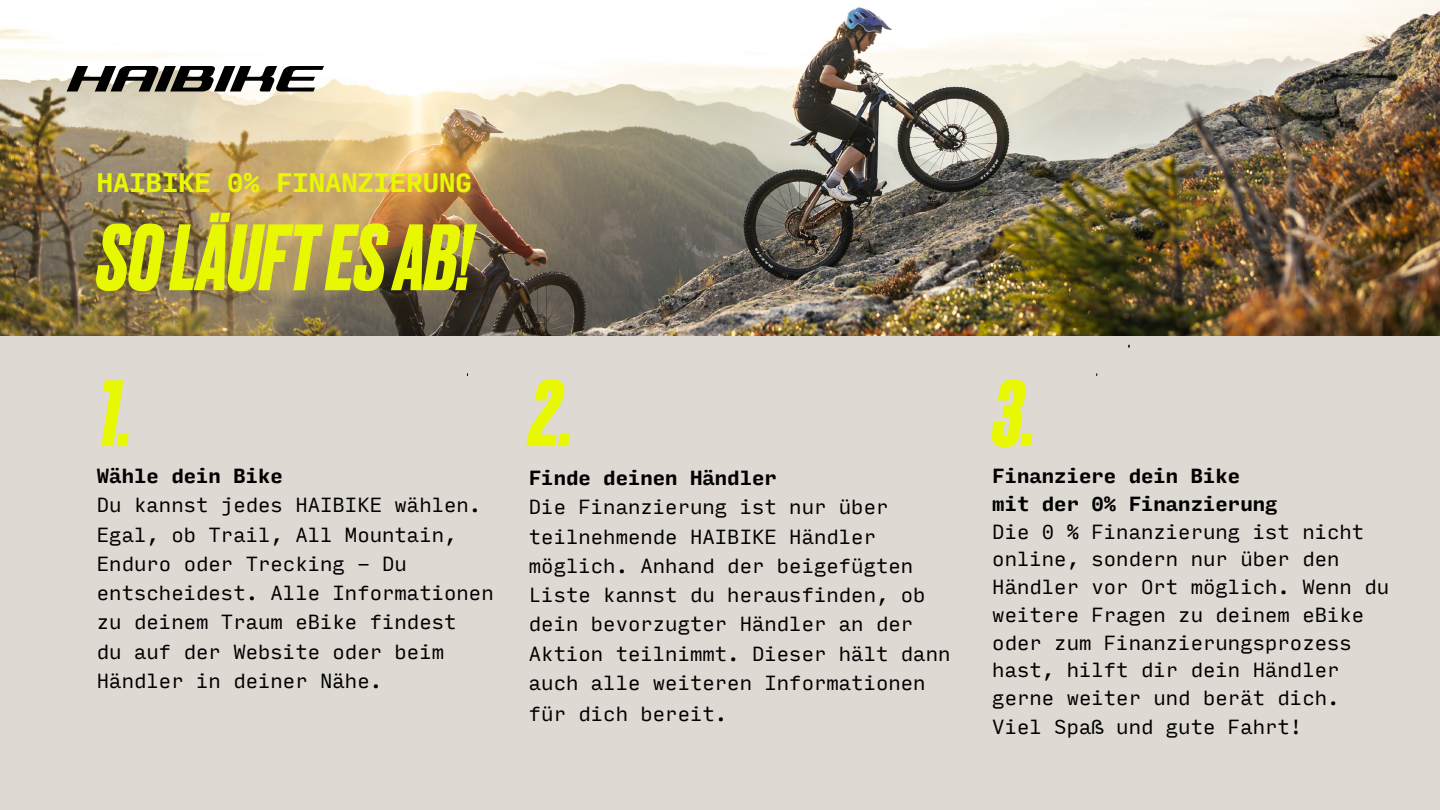
<style>
.page{position:relative;width:1440px;height:810px;background:#dfd9d4}
.page>*{position:absolute;margin:0;border:0;box-sizing:border-box;transform-origin:0 0}
.t1{font:88.5px "Druk Haibike Bold Italic";color:#e8f801}
.t2{font:700 25.65px "Input Mono";color:#e8f801}
.t3{font:19.5px/29.2px "Input Mono";color:#000}
.t4{font:700 19.5px/27.8px "Input Mono";color:#000}
</style>
<div class="page">
<img style="left:0;top:0;width:1440px;height:336px">
<svg style="left:67px;top:66px;width:257px;height:26px;background:#696763"></svg>
<h2 class="t2" style="left:97px;top:160px;width:376px">HAIBIKE 0% FINANZIERUNG</h2>
<h1 class="t1" style="left:97px;top:197px;width:376px">SO LÄUFT ES AB!</h1>
<h1 class="t1" style="left:97px;top:353px;width:36px">1.</h1>
<h1 class="t1" style="left:529px;top:353px;width:46px">2.</h1>
<h1 class="t1" style="left:992px;top:353px;width:45px">3.</h1>
<p class="t4" style="left:97px;top:461px;width:188px">Wähle dein Bike</p>
<p class="t3" style="left:97px;top:489px;width:398px">Du kannst jedes HAIBIKE wählen.<br>Egal, ob Trail, All Mountain,<br>Enduro oder Trecking - Du entscheidest. Alle Informationen zu deinem Traum eBike findest<br>du auf der Website oder beim<br>Händler in deiner Nähe.</p>
<p class="t4" style="left:529px;top:463px;width:250px">Finde deinen Händler</p>
<p class="t3" style="left:529px;top:491px;width:423px">Die Finanzierung ist nur über teilnehmende HAIBIKE Händler möglich. Anhand der beigefügten<br>Liste kannst du herausfinden, ob dein bevorzugter Händler an der<br>Aktion teilnimmt. Dieser hält dann auch alle weiteren Informationen</p>
<p class="t3" style="left:529px;top:698px;width:200px">für dich bereit.</p>
<p class="t4" style="left:992px;top:461px;width:287px">Finanziere dein Bike mit der 0% Finanzierung</p>
<p class="t3" style="left:992px;top:516px;width:398px;line-height:28px">Die 0 % Finanzierung ist nicht online, sondern nur über den<br>Händler vor Ort möglich. Wenn du weitere Fragen zu deinem eBike oder zum Finanzierungsprozess hast, hilft dir dein Händler gerne weiter und berät dich.<br>Viel Spaß und gute Fahrt!</p>
</div>
